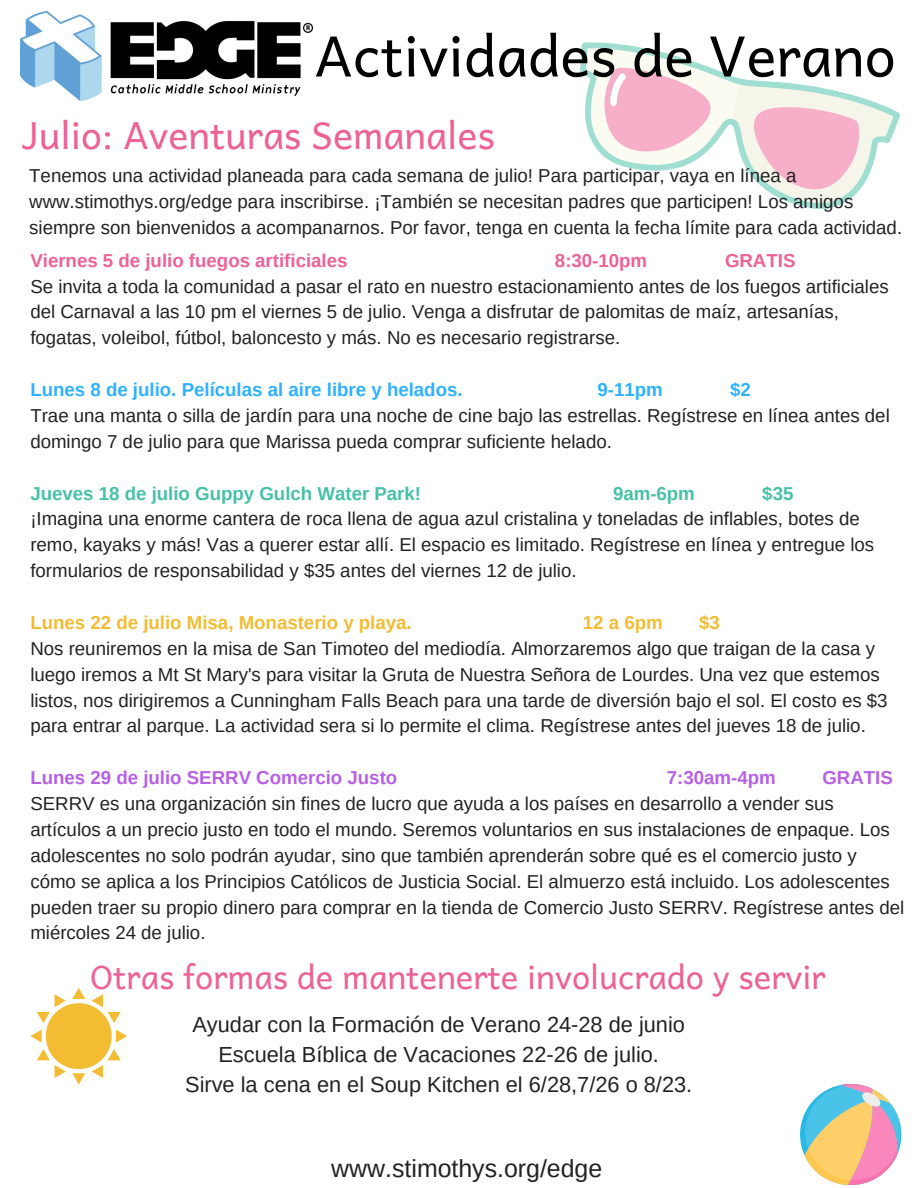
<style>
.page{position:relative;width:918px;height:1188px;background:#fff}
.page>*{position:absolute;margin:0;border:0;box-sizing:border-box;transform-origin:0 0}
.t1{font:55.95px "Andika";color:#000}
.t2{font:37.35px "Andika";color:#ee6196}
.t3{font:32.7px "Andika";color:#ee6196}
.t4{font:24.9px "Arimo";color:#222}
.t5{font:21.75px/30.3px "Arimo";color:#222;text-align:center}
.t6{font:18.75px/25.8px "Arimo";color:#222}
.t7{font:700 18.75px "Arimo";color:#2eb2ff}
.t8{font:700 18.75px "Arimo";color:#ee6196}
.t9{font:700 18.75px "Arimo";color:#b760e6}
.t10{font:700 18.75px "Arimo";color:#47c0a8}
.t11{font:700 18.75px "Arimo";color:#f4bc33}
</style>
<div class="page">
<img style="left:20px;top:11px;width:293px;height:89px">
<svg style="left:580px;top:42px;width:320px;height:76px"></svg>
<svg style="left:584px;top:60px;width:315px;height:149px"></svg>
<svg style="left:30px;top:988px;width:97px;height:96px"></svg>
<svg style="left:800px;top:1084px;width:101px;height:102px"></svg>
<h1 class="t1" style="left:315px;top:8px;width:583px">Actividades de Verano</h1>
<h2 class="t2" style="left:21px;top:103px;width:475px">Julio: Aventuras Semanales</h2>
<p class="t6" style="left:29px;top:163px;width:874px">Tenemos una actividad planeada para cada semana de julio! Para participar, vaya en línea a www.stimothys.org/edge para inscribirse. ¡También se necesitan padres que participen! Los amigos siempre son bienvenidos a acompanarnos. Por favor, tenga en cuenta la fecha límite para cada actividad.</p>
<p class="t8" style="left:30px;top:250px;width:319px">Viernes 5 de julio fuegos artificiales</p>
<p class="t8" style="left:555px;top:250px;width:94px">8:30-10pm</p>
<p class="t8" style="left:725px;top:250px;width:72px">GRATIS</p>
<p class="t6" style="left:30px;top:273px;width:860px">Se invita a toda la comunidad a pasar el rato en nuestro estacionamiento antes de los fuegos artificiales del Carnaval a las 10 pm el viernes 5 de julio. Venga a disfrutar de palomitas de maíz, artesanías, fogatas, voleibol, fútbol, baloncesto y más. No es necesario registrarse.</p>
<p class="t7" style="left:30px;top:379px;width:434px">Lunes 8 de julio. Películas al aire libre y helados.</p>
<p class="t7" style="left:597px;top:379px;width:67px">9-11pm</p>
<p class="t7" style="left:730px;top:379px;width:22px">$2</p>
<p class="t6" style="left:30px;top:402px;width:861px">Trae una manta o silla de jardín para una noche de cine bajo las estrellas. Regístrese en línea antes del domingo 7 de julio para que Marissa pueda comprar suficiente helado.</p>
<p class="t10" style="left:30px;top:483px;width:392px">Jueves 18 de julio Guppy Gulch Water Park!</p>
<p class="t10" style="left:613px;top:483px;width:83px">9am-6pm</p>
<p class="t10" style="left:762px;top:483px;width:33px">$35</p>
<p class="t6" style="left:30px;top:506px;width:845px">¡Imagina una enorme cantera de roca llena de agua azul cristalina y toneladas de inflables, botes de remo, kayaks y más! Vas a querer estar allí. El espacio es limitado. Regístrese en línea y entregue los formularios de responsabilidad y $35 antes del viernes 12 de julio.</p>
<p class="t11" style="left:30px;top:612px;width:383px">Lunes 22 de julio Misa, Monasterio y playa.</p>
<p class="t11" style="left:583px;top:612px;width:81px">12 a 6pm</p>
<p class="t11" style="left:699px;top:612px;width:22px">$3</p>
<p class="t6" style="left:30px;top:635px;width:859px">Nos reuniremos en la misa de San Timoteo del mediodía. Almorzaremos algo que traigan de la casa y luego iremos a Mt St Mary's para visitar la Gruta de Nuestra Señora de Lourdes. Una vez que estemos listos, nos dirigiremos a Cunningham Falls Beach para una tarde de diversión bajo el sol. El costo es $3 para entrar al parque. La actividad sera si lo permite el clima. Regístrese antes del jueves 18 de julio.</p>
<p class="t9" style="left:30px;top:767px;width:368px">Lunes 29 de julio SERRV Comercio Justo</p>
<p class="t9" style="left:667px;top:767px;width:110px">7:30am-4pm</p>
<p class="t9" style="left:822px;top:767px;width:72px">GRATIS</p>
<p class="t6" style="left:30px;top:791px;width:875px">SERRV es una organización sin fines de lucro que ayuda a los países en desarrollo a vender sus artículos a un precio justo en todo el mundo. Seremos voluntarios en sus instalaciones de enpaque. Los adolescentes no solo podrán ayudar, sino que también aprenderán sobre qué es el comercio justo y cómo se aplica a los Principios Católicos de Justicia Social. El almuerzo está incluido. Los adolescentes pueden traer su propio dinero para comprar en la tienda de Comercio Justo SERRV. Regístrese antes del miércoles 24 de julio.</p>
<h3 class="t3" style="left:90px;top:949px;width:737px">Otras formas de mantenerte involucrado y servir</h3>
<p class="t5" style="left:185px;top:1009px;width:509px">Ayudar con la Formación de Verano 24-28 de junio<br>Escuela Bíblica de Vacaciones 22-26 de julio.<br>Sirve la cena en el Soup Kitchen el 6/28,7/26 o 8/23.</p>
<h3 class="t4" style="left:331px;top:1154px;width:272px">www.stimothys.org/edge</h3>
</div>
